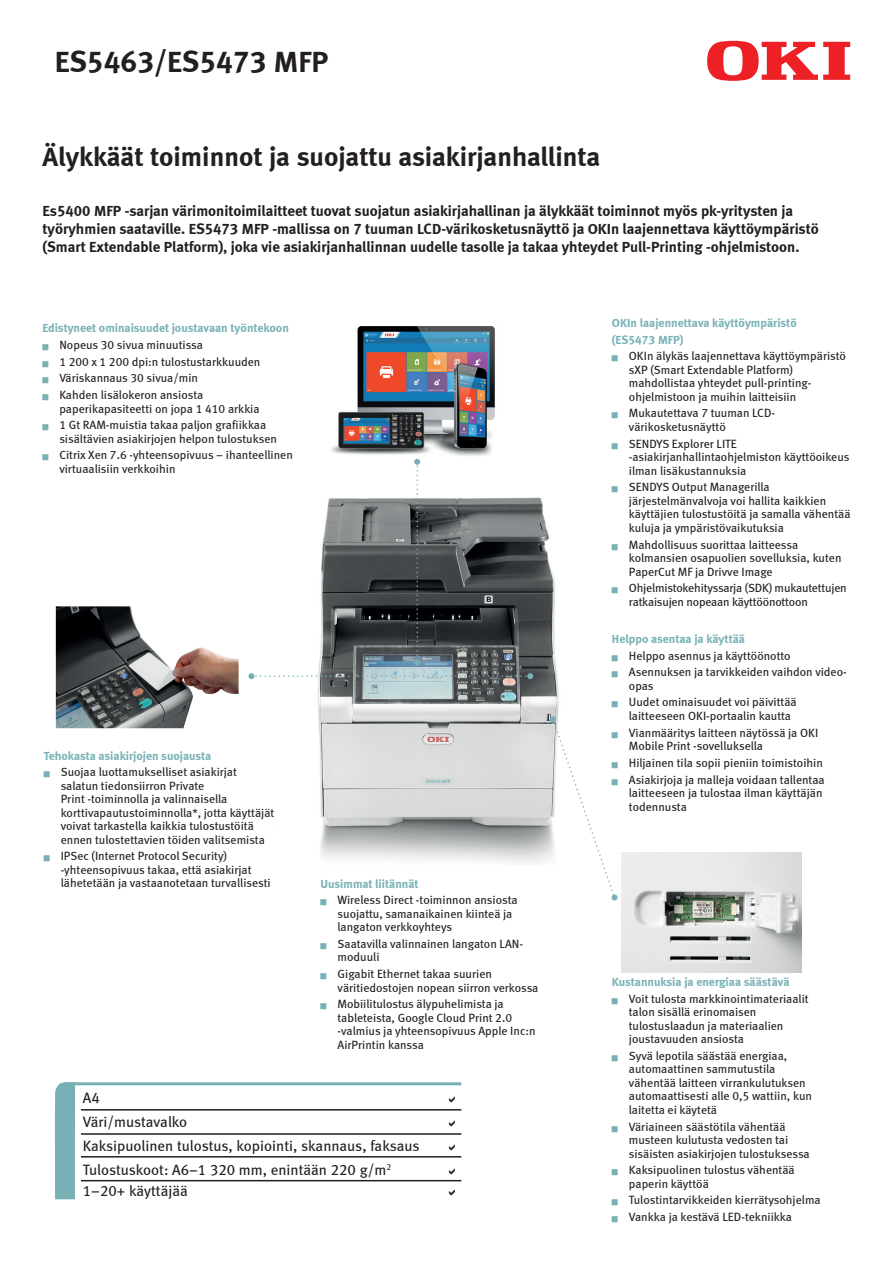
<style>
.page{position:relative;width:893px;height:1263px;background:#fff}
.page>*{position:absolute;margin:0;border:0;box-sizing:border-box;transform-origin:0 0}
.t1{font:30px "Meta Bold LF";color:#231f20}
.t2{font:27px "Meta Bold LF";color:#231f20}
.BodyText{font:15px/18px "Meta Bold LF";color:#231f20}
.t3{font:15px "Meta Book LF";color:#231f20}
.BodyText-2{font:12px/13.5px "Meta Book LF";color:#231f20}
.BodyText-3{font:12px "Meta Bold LF";color:#77b1b6}
</style>
<div class="page">
<img style="left:251px;top:497px;width:308px;height:367px">
<svg style="left:707px;top:41px;width:143px;height:40px"></svg>
<img style="left:622px;top:852px;width:180px;height:120px">
<img style="left:331px;top:326px;width:164px;height:130px">
<img style="left:56px;top:606px;width:183px;height:122px">
<svg style="left:414px;top:459px;width:6px;height:206px"></svg>
<svg style="left:248px;top:673px;width:285px;height:6px"></svg>
<div style="left:55px;top:1082px;width:20px;height:117px;background:#77b1b6"></div>
<hr style="left:64px;top:1082px;width:397px;height:3px;background:#77b1b6">
<hr style="left:81px;top:1109px;width:380px;height:1px;background:#231f20">
<hr style="left:81px;top:1133px;width:380px;height:2px;background:#231f20">
<hr style="left:81px;top:1156px;width:380px;height:1px;background:#231f20">
<hr style="left:81px;top:1180px;width:380px;height:1px;background:#231f20">
<svg style="left:550px;top:716px;width:68px;height:184px"></svg>
<p class="t1" style="left:55px;top:44px;width:275px">ES5463/ES5473 MFP</p>
<p class="t2" style="left:43px;top:141px;width:559px">Älykkäät toiminnot ja suojattu asiakirjanhallinta</p>
<p class="BodyText" style="left:43px;top:201px;width:778px">Es5400 MFP -sarjan värimonitoimilaitteet tuovat suojatun asiakirjahallinan ja älykkäät toiminnot myös pk-yritysten ja työryhmien saataville. ES5473 MFP -mallissa on 7 tuuman LCD-värikosketusnäyttö ja OKIn laajennettava käyttöympäristö (Smart Extendable Platform), joka vie asiakirjanhallinnan uudelle tasolle ja takaa yhteydet Pull-Printing -ohjelmistoon.</p>
<p class="BodyText-3" style="left:42px;top:321px;width:248px">Edistyneet ominaisuudet joustavaan työntekoon</p>
<p class="BodyText-2" style="left:59px;top:338px;width:145px">Nopeus 30 sivua minuutissa</p>
<p class="BodyText-2" style="left:59px;top:355px;width:203px">1 200 x 1 200 dpi:n tulostustarkkuuden</p>
<p class="BodyText-2" style="left:59px;top:371px;width:140px">Väriskannaus 30 sivua/min</p>
<p class="BodyText-2" style="left:59px;top:388px;width:202px">Kahden lisälokeron ansiosta paperikapasiteetti on jopa 1 410 arkkia</p>
<p class="BodyText-2" style="left:59px;top:418px;width:219px">1 Gt RAM-muistia takaa paljon grafiikkaa sisältävien asiakirjojen helpon tulostuksen</p>
<p class="BodyText-2" style="left:59px;top:448px;width:235px">Citrix Xen 7.6 -yhteensopivuus – ihanteellinen virtuaalisiin verkkoihin</p>
<p class="BodyText-3" style="left:44px;top:748px;width:169px">Tehokasta asiakirjojen suojausta</p>
<p class="BodyText-2" style="left:61px;top:765px;width:215px">Suojaa luottamukselliset asiakirjat salatun tiedonsiirron Private<br>Print -toiminnolla ja valinnaisella korttivapautustoiminnolla*, jotta käyttäjät voivat tarkastella kaikkia tulostustöitä ennen tulostettavien töiden valitsemista</p>
<p class="BodyText-2" style="left:61px;top:849px;width:212px">IPSec (Internet Protocol Security) -yhteensopivuus takaa, että asiakirjat lähetetään ja vastaanotetaan turvallisesti</p>
<p class="BodyText-3" style="left:321px;top:876px;width:100px">Uusimmat liitännät</p>
<p class="BodyText-2" style="left:338px;top:893px;width:181px">Wireless Direct -toiminnon ansiosta suojattu, samanaikainen kiinteä ja langaton verkkoyhteys</p>
<p class="BodyText-2" style="left:338px;top:937px;width:187px">Saatavilla valinnainen langaton LAN&shy;moduuli</p>
<p class="BodyText-2" style="left:338px;top:967px;width:202px">Gigabit Ethernet takaa suurien väritiedostojen nopean siirron verkossa</p>
<p class="BodyText-2" style="left:338px;top:997px;width:199px">Mobiilitulostus älypuhelimista ja tableteista, Google Cloud Print 2.0 -valmius ja yhteensopivuus Apple Inc:n AirPrintin kanssa</p>
<p class="t3" style="left:83px;top:1089px;width:18px">A4</p>
<p class="t3" style="left:83px;top:1113px;width:106px">Väri/mustavalko</p>
<p class="t3" style="left:83px;top:1137px;width:338px">Kaksipuolinen tulostus, kopiointi, skannaus, faksaus</p>
<p class="t3" style="left:83px;top:1161px;width:310px">Tulostuskoot: A6–1 320 mm, enintään 220 g/m<sup>2</sup></p>
<p class="t3" style="left:83px;top:1182px;width:106px">1–20+ käyttäjää</p>
<p class="BodyText-3" style="left:612px;top:316px;width:186px">OKIn laajennettava käyttöympäristö</p>
<p class="BodyText-3" style="left:612px;top:332px;width:73px">(ES5473 MFP)</p>
<p class="BodyText-2" style="left:629px;top:349px;width:219px">OKIn älykäs laajennettava käyttöympäristö sXP (Smart Extendable Platform) mahdollistaa yhteydet pull-printing&shy;ohjelmistoon ja muihin laitteisiin</p>
<p class="BodyText-2" style="left:629px;top:406px;width:148px">Mukautettava 7 tuuman LCD&shy;värikosketusnäyttö</p>
<p class="BodyText-2" style="left:629px;top:436px;width:222px">SENDYS Explorer LITE -asiakirjanhallintaohjelmiston käyttöoikeus ilman lisäkustannuksia</p>
<p class="BodyText-2" style="left:629px;top:480px;width:223px">SENDYS Output Managerilla järjestelmänvalvoja voi hallita kaikkien käyttäjien tulostustöitä ja samalla vähentää kuluja ja ympäristövaikutuksia</p>
<p class="BodyText-2" style="left:629px;top:537px;width:214px">Mahdollisuus suorittaa laitteessa kolmansien osapuolien sovelluksia, kuten<br>PaperCut MF ja Drivve Image</p>
<p class="BodyText-2" style="left:629px;top:581px;width:219px">Ohjelmistokehityssarja (SDK) mukautettujen ratkaisujen nopeaan käyttöönottoon</p>
<p class="BodyText-3" style="left:612px;top:631px;width:135px">Helppo asentaa ja käyttää</p>
<p class="BodyText-2" style="left:629px;top:648px;width:163px">Helppo asennus ja käyttöönotto</p>
<p class="BodyText-2" style="left:629px;top:665px;width:219px">Asennuksen ja tarvikkeiden vaihdon video&shy;opas</p>
<p class="BodyText-2" style="left:629px;top:695px;width:169px">Uudet ominaisuudet voi päivittää laitteeseen OKI-portaalin kautta</p>
<p class="BodyText-2" style="left:629px;top:725px;width:191px">Vianmääritys laitteen näytössä ja OKI<br>Mobile Print -sovelluksella</p>
<p class="BodyText-2" style="left:629px;top:756px;width:195px">Hiljainen tila sopii pieniin toimistoihin</p>
<p class="BodyText-2" style="left:629px;top:772px;width:197px">Asiakirjoja ja malleja voidaan tallentaa laitteeseen ja tulostaa ilman käyttäjän todennusta</p>
<p class="BodyText-3" style="left:612px;top:975px;width:179px">Kustannuksia ja energiaa säästävä</p>
<p class="BodyText-2" style="left:629px;top:991px;width:181px">Voit tulosta markkinointimateriaalit talon sisällä erinomaisen tulostuslaadun ja materiaalien joustavuuden ansiosta</p>
<p class="BodyText-2" style="left:629px;top:1049px;width:184px">Syvä lepotila säästää energiaa, automaattinen sammutustila vähentää laitteen virrankulutuksen automaattisesti alle 0,5 wattiin, kun laitetta ei käytetä</p>
<p class="BodyText-2" style="left:629px;top:1119px;width:182px">Väriaineen säästötila vähentää musteen kulutusta vedosten tai sisäisten asiakirjojen tulostuksessa</p>
<p class="BodyText-2" style="left:629px;top:1163px;width:167px">Kaksipuolinen tulostus vähentää paperin käyttöä</p>
<p class="BodyText-2" style="left:629px;top:1193px;width:193px">Tulostintarvikkeiden kierrätysohjelma</p>
<p class="BodyText-2" style="left:629px;top:1210px;width:165px">Vankka ja kestävä LED-tekniikka</p>
</div>
